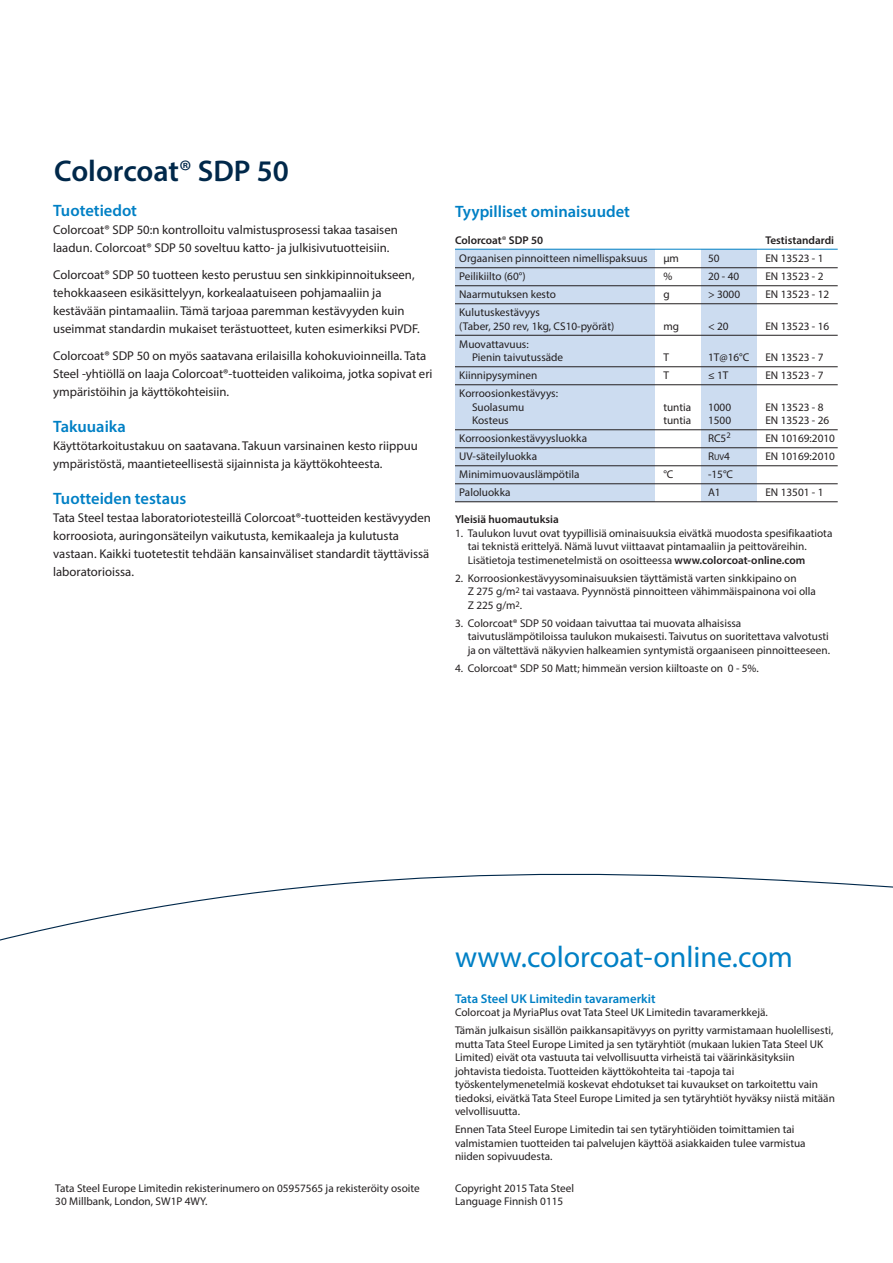
<style>
.page{position:relative;width:893px;height:1263px;background:#fff}
.page>*{position:absolute;margin:0;border:0;box-sizing:border-box;transform-origin:0 0}
.t1{font:30px "Myriad Pro";color:#0080c5}
.t2{font:600 30px "Myriad Pro";color:#00284a}
.t3{font:600 16.5px "Myriad Pro";color:#0080c5}
.t4{font:12.75px/18px "Myriad Pro";color:#231f20}
.t5{font:600 12.75px "Myriad Pro";color:#0080c5}
.t6{font:11.25px/13.5px "Myriad Pro";color:#231f20}
.t7{font:600 11.25px "Myriad Pro";color:#231f20}
.s1{font-weight:400}
.s2{font-size:8.4px}
.s3{font-weight:600}
</style>
<div class="page">
<svg style="left:0;top:873px;width:893px;height:68px"></svg>
<div style="left:455px;top:250px;width:200px;height:252px;background:#ccdcf0"></div>
<div style="left:702px;top:250px;width:55px;height:252px;background:#ccdcf0"></div>
<hr style="left:455px;top:249px;width:383px;height:1px;background:#0080c5">
<hr style="left:455px;top:267px;width:383px;height:1px;background:#231f20">
<hr style="left:455px;top:285px;width:383px;height:1px;background:#231f20">
<hr style="left:455px;top:303px;width:383px;height:1px;background:#231f20">
<hr style="left:455px;top:335px;width:383px;height:1px;background:#231f20">
<hr style="left:455px;top:366px;width:383px;height:1px;background:#231f20">
<hr style="left:455px;top:384px;width:383px;height:1px;background:#231f20">
<hr style="left:455px;top:429px;width:383px;height:1px;background:#231f20">
<hr style="left:455px;top:447px;width:383px;height:1px;background:#231f20">
<hr style="left:455px;top:465px;width:383px;height:1px;background:#231f20">
<hr style="left:455px;top:483px;width:383px;height:1px;background:#231f20">
<hr style="left:455px;top:501px;width:383px;height:1px;background:#231f20">
<h1 class="t2" style="left:54px;top:160px;width:236px">Colorcoat<span class="s1">®</span> SDP 50</h1>
<h2 class="t3" style="left:53px;top:204px;width:85px">Tuotetiedot</h2>
<p class="t4" style="left:53px;top:222px;width:346px">Colorcoat® SDP 50:n kontrolloitu valmistusprosessi takaa tasaisen laadun. Colorcoat® SDP 50 soveltuu katto- ja julkisivutuotteisiin.</p>
<p class="t4" style="left:53px;top:267px;width:368px">Colorcoat® SDP 50 tuotteen kesto perustuu sen sinkkipinnoitukseen, tehokkaaseen esikäsittelyyn, korkealaatuiseen pohjamaaliin ja kestävään pintamaaliin. Tämä tarjoaa paremman kestävyyden kuin useimmat standardin mukaiset terästuotteet, kuten esimerkiksi PVDF.</p>
<p class="t4" style="left:53px;top:348px;width:381px">Colorcoat® SDP 50 on myös saatavana erilaisilla kohokuvioinneilla. Tata<br>Steel -yhtiöllä on laaja Colorcoat®-tuotteiden valikoima, jotka sopivat eri ympäristöihin ja käyttökohteisiin.</p>
<h2 class="t3" style="left:53px;top:420px;width:74px">Takuuaika</h2>
<p class="t4" style="left:53px;top:438px;width:366px">Käyttötarkoitustakuu on saatavana. Takuun varsinainen kesto riippuu ympäristöstä, maantieteellisestä sijainnista ja käyttökohteesta.</p>
<h2 class="t3" style="left:53px;top:492px;width:135px">Tuotteiden testaus</h2>
<p class="t4" style="left:53px;top:510px;width:379px">Tata Steel testaa laboratoriotesteillä Colorcoat®-tuotteiden kestävyyden korroosiota, auringonsäteilyn vaikutusta, kemikaaleja ja kulutusta vastaan. Kaikki tuotetestit tehdään kansainväliset standardit täyttävissä laboratorioissa.</p>
<h2 class="t3" style="left:455px;top:206px;width:176px">Tyypilliset ominaisuudet</h2>
<p class="t7" style="left:455px;top:236px;width:90px">Colorcoat<span class="s1">®</span> SDP 50</p>
<p class="t7" style="left:765px;top:236px;width:70px">Testistandardi</p>
<p class="t6" style="left:459px;top:253px;width:190px">Orgaanisen pinnoitteen nimellispaksuus</p>
<p class="t6" style="left:663px;top:253px;width:17px">µm</p>
<p class="t6" style="left:708px;top:253px;width:13px">50</p>
<p class="t6" style="left:765px;top:253px;width:60px">EN 13523 - 1</p>
<p class="t6" style="left:459px;top:271px;width:68px">Peilikiilto (60°)</p>
<p class="t6" style="left:663px;top:271px;width:10px">%</p>
<p class="t6" style="left:708px;top:271px;width:33px">20-40</p>
<p class="t6" style="left:765px;top:271px;width:60px">EN 13523 - 2</p>
<p class="t6" style="left:459px;top:289px;width:98px">Naarmutuksen kesto</p>
<p class="t6" style="left:663px;top:289px;width:8px">g</p>
<p class="t6" style="left:708px;top:289px;width:34px">&gt; 3000</p>
<p class="t6" style="left:765px;top:289px;width:65px">EN 13523 - 12</p>
<p class="t6" style="left:459px;top:307px;width:157px">Kulutuskestävyys<br>(Taber, 250 rev, 1kg, CS10-pyörät)</p>
<p class="t6" style="left:663px;top:320px;width:17px">mg</p>
<p class="t6" style="left:708px;top:320px;width:22px">&lt;20</p>
<p class="t6" style="left:765px;top:320px;width:65px">EN 13523 - 16</p>
<p class="t6" style="left:472px;top:338px;width:93px;text-indent:-13px">Muovattavuus:<br>Pienin taivutussäde</p>
<p class="t6" style="left:663px;top:352px;width:7px">T</p>
<p class="t6" style="left:708px;top:352px;width:43px">1T@16°C</p>
<p class="t6" style="left:765px;top:352px;width:60px">EN 13523 - 7</p>
<p class="t6" style="left:459px;top:370px;width:80px">Kiinnipysyminen</p>
<p class="t6" style="left:663px;top:370px;width:7px">T</p>
<p class="t6" style="left:708px;top:370px;width:22px">≤1T</p>
<p class="t6" style="left:765px;top:370px;width:60px">EN 13523 - 7</p>
<p class="t6" style="left:472px;top:388px;width:88px;text-indent:-13px">Korroosionkestävyys:<br>Suolasumu</p>
<p class="t6" style="left:663px;top:401px;width:29px">tuntia</p>
<p class="t6" style="left:708px;top:401px;width:25px">1000</p>
<p class="t6" style="left:765px;top:401px;width:60px">EN 13523 - 8</p>
<p class="t6" style="left:472px;top:415px;width:38px">Kosteus</p>
<p class="t6" style="left:663px;top:415px;width:29px">tuntia</p>
<p class="t6" style="left:708px;top:415px;width:25px">1500</p>
<p class="t6" style="left:765px;top:415px;width:65px">EN 13523 - 26</p>
<p class="t6" style="left:459px;top:433px;width:129px">Korroosionkestävyysluokka</p>
<p class="t6" style="left:708px;top:433px;width:24px">RC5<sup>2</sup></p>
<p class="t6" style="left:765px;top:433px;width:71px">EN 10169:2010</p>
<p class="t6" style="left:459px;top:451px;width:79px">UV-säteilyluokka</p>
<p class="t6" style="left:708px;top:451px;width:23px">R<span class="s2">UV</span>4</p>
<p class="t6" style="left:765px;top:451px;width:71px">EN 10169:2010</p>
<p class="t6" style="left:459px;top:469px;width:122px">Minimimuovauslämpötila</p>
<p class="t6" style="left:663px;top:469px;width:12px">°C</p>
<p class="t6" style="left:708px;top:469px;width:27px">-15°C</p>
<p class="t6" style="left:459px;top:487px;width:53px">Paloluokka</p>
<p class="t6" style="left:708px;top:487px;width:14px">A1</p>
<p class="t6" style="left:765px;top:487px;width:60px">EN 13501 - 1</p>
<p class="t7" style="left:455px;top:515px;width:105px">Yleisiä huomautuksia</p>
<p class="t6" style="left:468px;top:527px;width:366px;text-indent:-13px">1. Taulukon luvut ovat tyypillisiä ominaisuuksia eivätkä muodosta spesifikaatiota tai teknistä erittelyä. Nämä luvut viittaavat pintamaaliin ja peittoväreihin.<br>Lisätietoja testimenetelmistä on osoitteessa <span class="s3">www.colorcoat-online.com</span></p>
<p class="t6" style="left:468px;top:572px;width:350px;text-indent:-13px">2. Korroosionkestävyysominaisuuksien täyttämistä varten sinkkipaino on<br>Z 275 g/m<sup>2</sup> tai vastaava. Pyynnöstä pinnoitteen vähimmäispainona voi olla<br>Z 225 g/m<sup>2</sup>.</p>
<p class="t6" style="left:468px;top:617px;width:364px;text-indent:-13px">3. Colorcoat® SDP 50 voidaan taivuttaa tai muovata alhaisissa taivutuslämpötiloissa taulukon mukaisesti. Taivutus on suoritettava valvotusti ja on vältettävä näkyvien halkeamien syntymistä orgaaniseen pinnoitteeseen.</p>
<p class="t6" style="left:455px;top:662px;width:305px">4. Colorcoat® SDP 50 Matt; himmeän version kiiltoaste on 0 - 5%.</p>
<p class="t6" style="left:55px;top:1182px;width:366px">Tata Steel Europe Limitedin rekisterinumero on 05957565 ja rekisteröity osoite<br>30 Millbank, London, SW1P 4WY.</p>
<h1 class="t1" style="left:455px;top:945px;width:339px">www.colorcoat-online.com</h1>
<p class="t5" style="left:455px;top:993px;width:202px">Tata Steel UK Limitedin tavaramerkit</p>
<p class="t6" style="left:455px;top:1004px;width:380px;line-height:18px">Colorcoat ja MyriaPlus ovat Tata Steel UK Limitedin tavaramerkkejä.<br>Tämän julkaisun sisällön paikkansapitävyys on pyritty varmistamaan huolellisesti,</p>
<p class="t6" style="left:455px;top:1038px;width:381px">mutta Tata Steel Europe Limited ja sen tytäryhtiöt (mukaan lukien Tata Steel UK Limited) eivät ota vastuuta tai velvollisuutta virheistä tai väärinkäsityksiin johtavista tiedoista. Tuotteiden käyttökohteita tai -tapoja tai työskentelymenetelmiä koskevat ehdotukset tai kuvaukset on tarkoitettu vain tiedoksi, eivätkä Tata Steel Europe Limited ja sen tytäryhtiöt hyväksy niistä mitään velvollisuutta.</p>
<p class="t6" style="left:455px;top:1123px;width:352px">Ennen Tata Steel Europe Limitedin tai sen tytäryhtiöiden toimittamien tai valmistamien tuotteiden tai palvelujen käyttöä asiakkaiden tulee varmistua niiden sopivuudesta.</p>
<p class="t6" style="left:455px;top:1182px;width:121px">Copyright 2015 Tata Steel<br>Language Finnish 0115</p>
</div>
